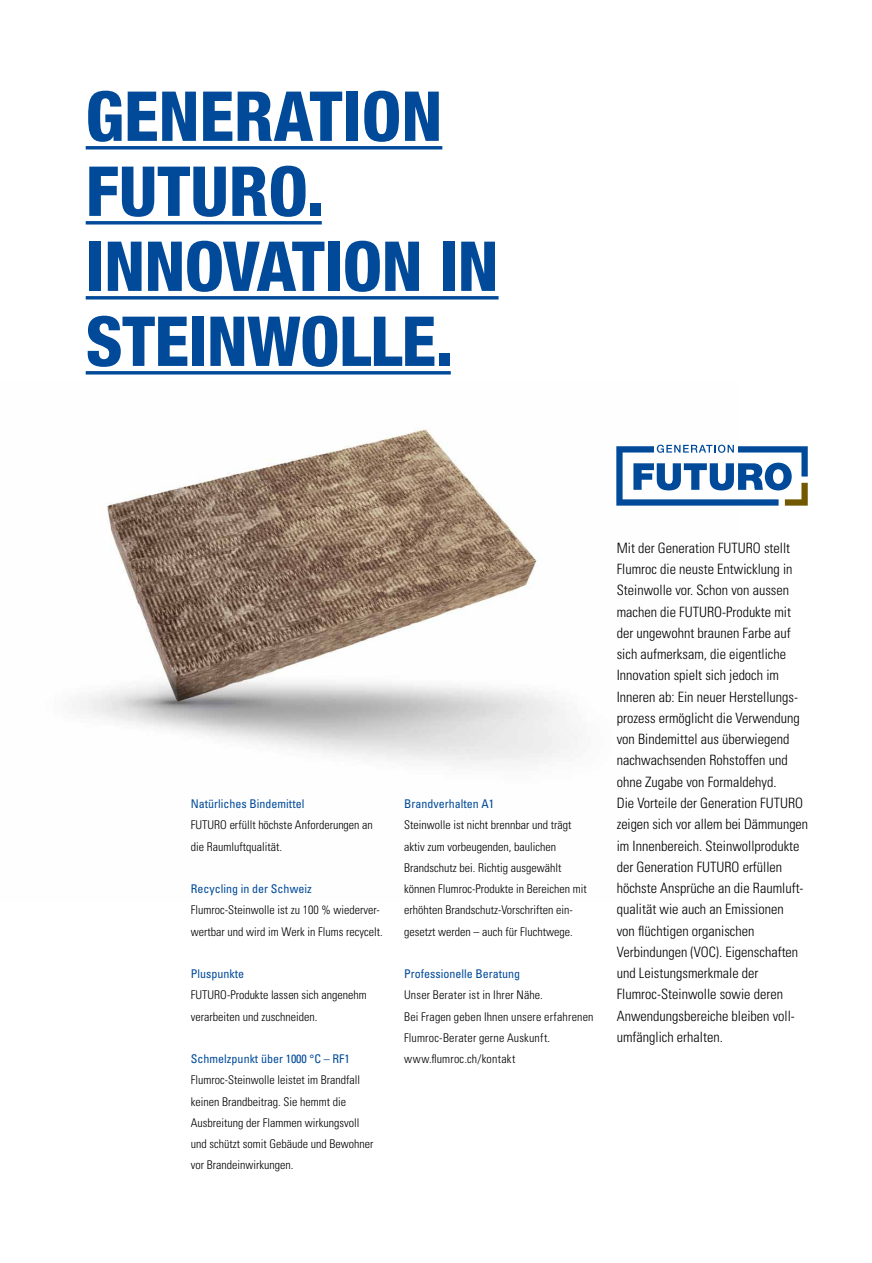
<style>
.page{position:relative;width:872px;height:1263px;background:#fff}
.page>*{position:absolute;margin:0;border:0;box-sizing:border-box;transform-origin:0 0}
.t1{font:800 condensed 69px/75px "Helvetica Neue";letter-spacing:-.01em;color:#004a99}
.t2{font:300 condensed 14.25px/21.3px "Univers";color:#000}
.t3{font:300 condensed 12px/21.3px "Univers";color:#000}
.t4{font:condensed 12px "Univers";color:#004a99}
</style>
<div class="page">
<img style="left:80px;top:429px;width:654px;height:335px">
<hr style="left:86px;top:146px;width:356px;height:3px;background:#004a99">
<hr style="left:86px;top:221px;width:236px;height:3px;background:#004a99">
<hr style="left:86px;top:296px;width:412px;height:3px;background:#004a99">
<hr style="left:86px;top:371px;width:365px;height:3px;background:#004a99">
<svg style="left:616px;top:445px;width:191px;height:61px"></svg>
<h1 class="t1" style="left:86px;top:78px;width:414px">GENERATION<br>FUTURO.<br>INNOVATION IN<br>STEINWOLLE.</h1>
<p class="t4" style="left:191px;top:796px;width:115px">Natürliches Bindemittel</p>
<p class="t3" style="left:191px;top:814px;width:183px">FUTURO erfüllt höchste Anforderungen an die Raumluftqualität.</p>
<p class="t4" style="left:191px;top:881px;width:122px">Recycling in der Schweiz</p>
<p class="t3" style="left:191px;top:899px;width:193px">Flumroc-Steinwolle ist zu 100 % wiederver&shy;wertbar und wird im Werk in Flums recycelt.</p>
<p class="t4" style="left:191px;top:966px;width:55px">Pluspunkte</p>
<p class="t3" style="left:191px;top:984px;width:177px">FUTURO-Produkte lassen sich angenehm verarbeiten und zuschneiden.</p>
<p class="t4" style="left:191px;top:1051px;width:160px">Schmelzpunkt über 1000 °C – RF1</p>
<p class="t3" style="left:191px;top:1069px;width:184px">Flumroc-Steinwolle leistet im Brandfall keinen Brandbeitrag. Sie hemmt die Ausbreitung der Flammen wirkungsvoll und schützt somit Gebäude und Bewohner vor Brandeinwirkungen.</p>
<p class="t4" style="left:404px;top:796px;width:91px">Brandverhalten A1</p>
<p class="t3" style="left:404px;top:814px;width:184px">Steinwolle ist nicht brennbar und trägt aktiv zum vorbeugenden, baulichen Brandschutz bei. Richtig ausgewählt können Flumroc-Produkte in Bereichen mit erhöhten Brandschutz-Vorschriften ein&shy;gesetzt werden – auch für Fluchtwege.</p>
<p class="t4" style="left:404px;top:966px;width:117px">Professionelle Beratung</p>
<p class="t3" style="left:404px;top:984px;width:191px">Unser Berater ist in Ihrer Nähe.<br>Bei Fragen geben Ihnen unsere erfahrenen Flumroc-Berater gerne Auskunft. www.flumroc.ch/kontakt</p>
<p class="t2" style="left:617px;top:537px;width:193px">Mit der Generation FUTURO stellt<br>Flumroc die neuste Entwicklung in<br>Steinwolle vor. Schon von aussen machen die FUTURO-Produkte mit der ungewohnt braunen Farbe auf sich aufmerksam, die eigentliche<br>Innovation spielt sich jedoch im<br>Inneren ab: Ein neuer Herstellungs&shy;prozess ermöglicht die Verwendung von Bindemittel aus überwiegend nachwachsenden Rohstoffen und ohne Zugabe von Formaldehyd.<br>Die Vorteile der Generation FUTURO zeigen sich vor allem bei Dämmungen im Innenbereich. Steinwollprodukte der Generation FUTURO erfüllen höchste Ansprüche an die Raumluft&shy;qualität wie auch an Emissionen<br>von flüchtigen organischen<br>Verbindungen (VOC). Eigenschaften und Leistungsmerkmale der<br>Flumroc-Steinwolle sowie deren<br>Anwendungsbereiche bleiben voll&shy;umfänglich erhalten.</p>
</div>
